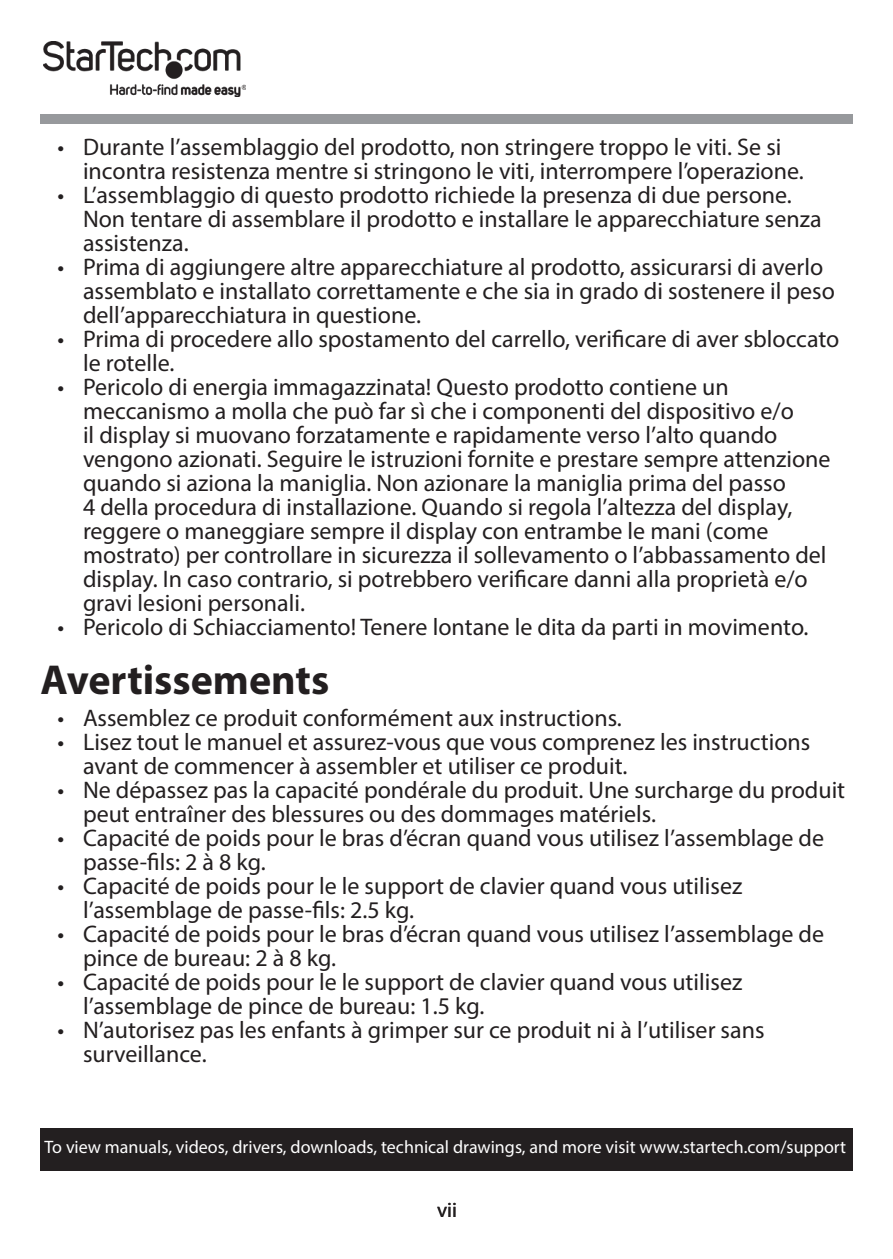
<style>
.page{position:relative;width:893px;height:1259px;background:#fff}
.page>*{position:absolute;margin:0;border:0;box-sizing:border-box;transform-origin:0 0}
.t1{font:700 42px "Myriad Pro";color:#231f20}
.t2{font:24px/24px "Myriad Pro";color:#231f20}
.t3{font:21px "Myriad Pro";color:#231f20}
.t4{font:18px "Myriad Pro";color:#fff}
</style>
<div class="page">
<img style="left:43px;top:42px;width:203px;height:55px">
<div style="left:40px;top:1128px;width:812px;height:42px;background:#231f20"></div>
<div style="left:40px;top:115px;width:812px;height:9px;background:#97999c"></div>
<p class="t2" style="left:83px;top:134px;width:722px;text-indent:-26px">• Durante l’assemblaggio del prodotto, non stringere troppo le viti. Se si incontra resistenza mentre si stringono le viti, interrompere l’operazione.</p>
<p class="t2" style="left:83px;top:182px;width:740px;text-indent:-26px">• L’assemblaggio di questo prodotto richiede la presenza di due persone.<br>Non tentare di assemblare il prodotto e installare le apparecchiature senza assistenza.</p>
<p class="t2" style="left:83px;top:254px;width:753px;text-indent:-26px">• Prima di aggiungere altre apparecchiature al prodotto, assicurarsi di averlo assemblato e installato correttamente e che sia in grado di sostenere il peso dell’apparecchiatura in questione.</p>
<p class="t2" style="left:83px;top:326px;width:758px;text-indent:-26px">• Prima di procedere allo spostamento del carrello, verificare di aver sbloccato le rotelle.</p>
<p class="t2" style="left:83px;top:374px;width:749px;text-indent:-26px">• Pericolo di energia immagazzinata! Questo prodotto contiene un meccanismo a molla che può far sì che i componenti del dispositivo e/o<br>il display si muovano forzatamente e rapidamente verso l’alto quando vengono azionati. Seguire le istruzioni fornite e prestare sempre attenzione quando si aziona la maniglia. Non azionare la maniglia prima del passo<br>4 della procedura di installazione. Quando si regola l’altezza del display, reggere o maneggiare sempre il display con entrambe le mani (come mostrato) per controllare in sicurezza il sollevamento o l’abbassamento del display. In caso contrario, si potrebbero verificare danni alla proprietà e/o gravi lesioni personali.</p>
<p class="t2" style="left:58px;top:614px;width:753px">• Pericolo di Schiacciamento! Tenere lontane le dita da parti in movimento.</p>
<h1 class="t1" style="left:40px;top:652px;width:290px">Avertissements</h1>
<p class="t2" style="left:58px;top:706px;width:566px">• Assemblez ce produit conformément aux instructions.</p>
<p class="t2" style="left:83px;top:730px;width:729px;text-indent:-26px">• Lisez tout le manuel et assurez-vous que vous comprenez les instructions avant de commencer à assembler et utiliser ce produit.</p>
<p class="t2" style="left:83px;top:778px;width:764px;text-indent:-26px">• Ne dépassez pas la capacité pondérale du produit. Une surcharge du produit peut entraîner des blessures ou des dommages matériels.</p>
<p class="t2" style="left:83px;top:826px;width:743px;text-indent:-26px">• Capacité de poids pour le bras d’écran quand vous utilisez l’assemblage de passe-fils: 2 à 8 kg.</p>
<p class="t2" style="left:83px;top:874px;width:661px;text-indent:-26px">• Capacité de poids pour le le support de clavier quand vous utilisez l’assemblage de passe-fils: 2.5 kg.</p>
<p class="t2" style="left:83px;top:922px;width:743px;text-indent:-26px">• Capacité de poids pour le bras d’écran quand vous utilisez l’assemblage de pince de bureau: 2 à 8 kg.</p>
<p class="t2" style="left:83px;top:970px;width:661px;text-indent:-26px">• Capacité de poids pour le le support de clavier quand vous utilisez l’assemblage de pince de bureau: 1.5 kg.</p>
<p class="t2" style="left:83px;top:1018px;width:683px;text-indent:-26px">• N’autorisez pas les enfants à grimper sur ce produit ni à l’utiliser sans surveillance.</p>
<p class="t4" style="left:45px;top:1135px;width:803px">To view manuals, videos, drivers, downloads, technical drawings, and more visit www.startech.com/support</p>
<p class="t3" style="left:437px;top:1197px;width:21px">vii</p>
</div>
